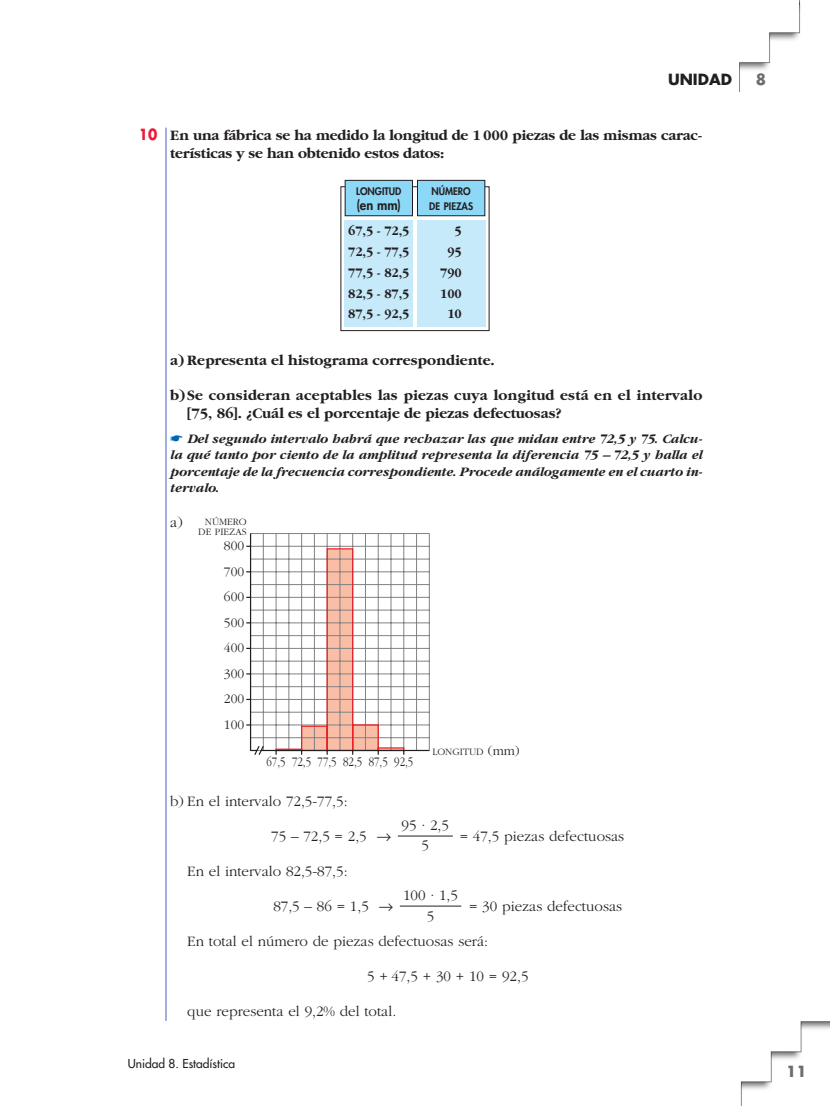
<style>
.page{position:relative;width:830px;height:1106px;background:#fff}
.page>*{position:absolute;margin:0;border:0;box-sizing:border-box;transform-origin:0 0}
.t1{font:700 15px/18px "Garamond";color:#231f20}
.t2{font:300 15px/20.1px "Garamond";color:#231f20;text-align:center}
.t3{font:700 15px "Futura";color:#231f20}
.t4{font:700 15px "Futura";color:#6c6d70}
.t5{font:italic 700 13.5px/16.5px "Garamond";letter-spacing:-.005em;color:#231f20;text-align:justify}
.t6{font:700 13.5px/20.7px "Garamond";color:#231f20;text-align:justify;scale:.95 1}
.t7{font:300 13.5px "Garamond";color:#231f20;scale:.8 1}
.t8{font:300 13.5px "Garamond";color:#231f20}
.t9{font:800 13.5px "Futura";color:#231f20;scale:.95 1}
.t10{font:12px "Futura";color:#231f20}
.t11{font:300 10.2px/10.2px "Garamond";color:#231f20;text-align:right}
.t12{font:800 10.2px/15px "Futura";color:#231f20;scale:.95 1}
.s1{font-family:"Futura";color:#ed1a3a}
.s2{color:#0166b3}
.s3{font-size:13.5px}
.s4{font-family:"Anaya Math 1";font-weight:400}
</style>
<div class="page">
<hr style="left:399px;top:905px;width:62px;height:1px;background:#231f20">
<hr style="left:397px;top:835px;width:55px;height:1px;background:#231f20">
<svg style="left:246px;top:533px;width:184px;height:222px"></svg>
<svg style="left:344px;top:188px;width:142px;height:139px"></svg>
<div style="left:340px;top:186px;width:149px;height:145px;border:1px solid #231f20"></div>
<div style="left:345px;top:180px;width:67px;height:36px;background:#8dd7f7"></div>
<div style="left:344px;top:180px;width:68px;height:36px;border:1px solid #231f20"></div>
<div style="left:344px;top:220px;width:68px;height:107px;background:#c6eafa"></div>
<div style="left:417px;top:180px;width:67px;height:36px;background:#8dd7f7"></div>
<div style="left:417px;top:180px;width:68px;height:36px;border:1px solid #231f20"></div>
<div style="left:417px;top:220px;width:68px;height:107px;background:#c6eafa"></div>
<img style="left:740px;top:1021px;width:89px;height:85px">
<img style="left:739px;top:0;width:62px;height:91px">
<hr style="left:165px;top:128px;width:2px;height:892px;background:#8197cd">
<p class="t3" style="left:667px;top:72px;width:66px">UNIDAD</p>
<p class="t4" style="left:755px;top:72px;width:12px">8</p>
<p class="t1" style="left:170px;top:127px;width:533px;text-indent:-31px"><span class="s1">10</span> En una fábrica se ha medido la longitud de 1 000 piezas de las mismas carac&shy;terísticas y se han obtenido estos datos:</p>
<p class="t12" style="left:356px;top:184px;width:49px">LONGITUD</p>
<p class="t9" style="left:356px;top:198px;width:48px">(en mm)</p>
<p class="t6" style="left:348px;top:222px;width:66px">67,5 - 72,5<br>72,5 - 77,5<br>77,5 - 82,5<br>82,5 - 87,5<br>87,5 - 92,5</p>
<p class="t12" style="left:429px;top:184px;width:48px">NÚMERO<br>DE PIEZAS</p>
<p class="t6" style="left:440px;top:222px;width:24px;text-align:right">5<br>95<br>790<br>100<br>10</p>
<p class="t1" style="left:170px;top:352px;width:326px">a) Representa el histograma correspondiente.</p>
<p class="t1" style="left:187px;top:387px;width:516px;text-indent:-17px">b)Se consideran aceptables las piezas cuya longitud está en el intervalo [75, 86]. ¿Cuál es el porcentaje de piezas defectuosas?</p>
<p class="t5" style="left:170px;top:431px;width:533px"><span class="s2">☛</span> Del segundo intervalo habrá que rechazar las que midan entre 72,5 y 75. Calcu&shy;la qué tanto por ciento de la amplitud representa la diferencia 75 – 72,5 y halla el porcentaje de la frecuencia correspondiente. Procede análogamente en el cuarto in&shy;tervalo.</p>
<p class="t2" style="left:170px;top:513px;width:14px">a)</p>
<p class="t11" style="left:198px;top:517px;width:50px">NÚMERO<br>DE PIEZAS</p>
<p class="t8" style="left:224px;top:540px;width:22px">800</p>
<p class="t8" style="left:224px;top:566px;width:22px">700</p>
<p class="t8" style="left:224px;top:592px;width:22px">600</p>
<p class="t8" style="left:224px;top:617px;width:22px">500</p>
<p class="t8" style="left:224px;top:643px;width:22px">400</p>
<p class="t8" style="left:224px;top:668px;width:22px">300</p>
<p class="t8" style="left:224px;top:694px;width:22px">200</p>
<p class="t8" style="left:224px;top:719px;width:22px">100</p>
<p class="t7" style="left:266px;top:756px;width:25px">67,5</p>
<p class="t7" style="left:292px;top:756px;width:121px">72,5 77,5 82,5 87,5</p>
<p class="t7" style="left:394px;top:756px;width:25px">92,5</p>
<p class="t11" style="left:432px;top:747px;width:89px">LONGITUD <span class="s3">(mm)</span></p>
<p class="t2" style="left:170px;top:792px;width:179px">b) En el intervalo 72,5-77,5:</p>
<p class="t2" style="left:271px;top:827px;width:121px">75 – 72,5 = 2,5 <span class="s4">8</span></p>
<p class="t2" style="left:459px;top:827px;width:166px">= 47,5 piezas defectuosas</p>
<p class="t2" style="left:187px;top:862px;width:162px">En el intervalo 82,5-87,5:</p>
<p class="t2" style="left:273px;top:897px;width:121px">87,5 – 86 = 1,5 <span class="s4">8</span></p>
<p class="t2" style="left:469px;top:897px;width:154px">= 30 piezas defectuosas</p>
<p class="t2" style="left:187px;top:932px;width:302px">En total el número de piezas defectuosas será:</p>
<p class="t2" style="left:367px;top:967px;width:163px">5 + 47,5 + 30 + 10 = 92,5</p>
<p class="t2" style="left:187px;top:1002px;width:210px">que representa el 9,2% del total.</p>
<p class="t2" style="left:401px;top:816px;width:49px">95 · 2,5<br>5</p>
<p class="t2" style="left:403px;top:886px;width:56px">100 · 1,5<br>5</p>
<p class="t10" style="left:128px;top:1057px;width:109px">Unidad 8. Estadística</p>
<p class="t4" style="left:785px;top:1064px;width:22px">11</p>
</div>
